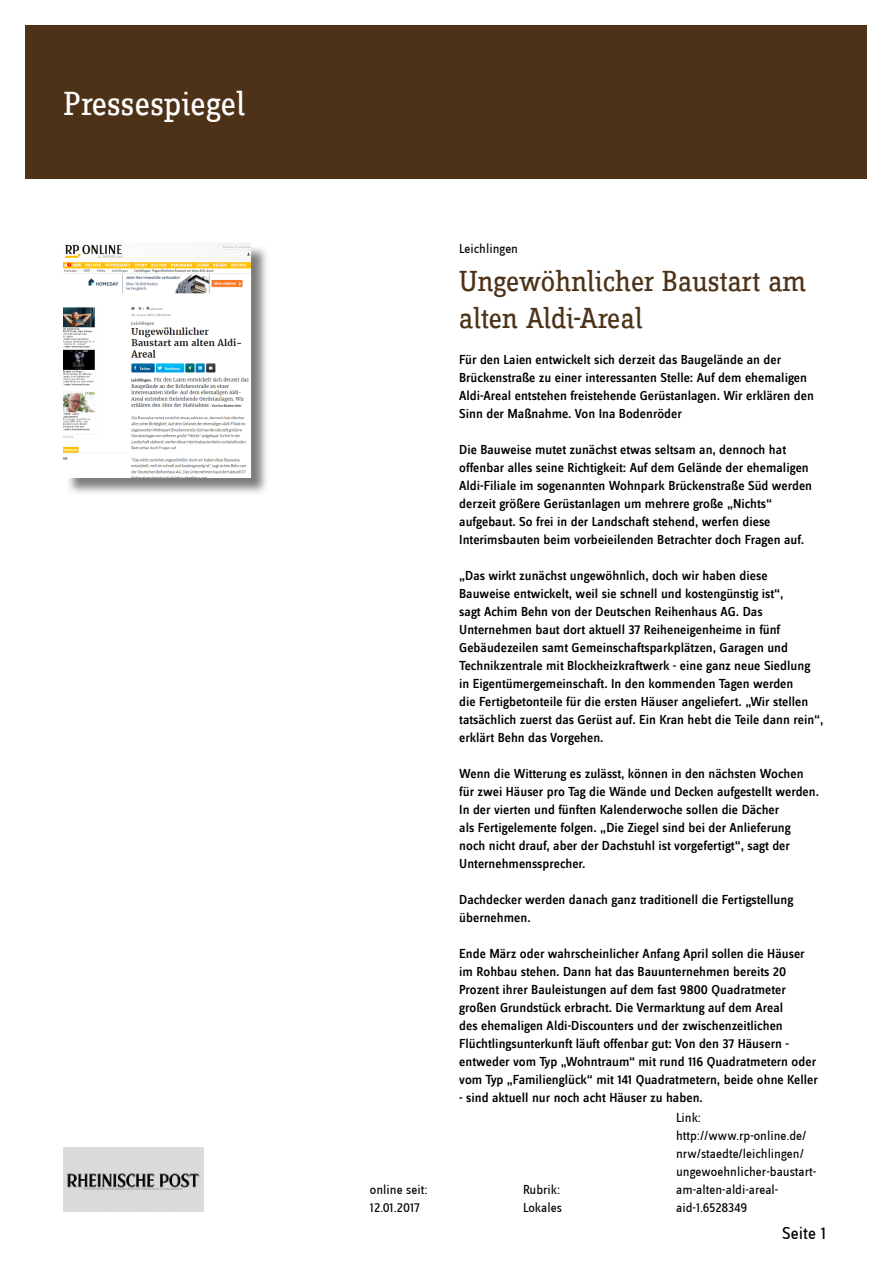
<style>
.page{position:relative;width:893px;height:1263px;background:#fff}
.page>*{position:absolute;margin:0;border:0;box-sizing:border-box;transform-origin:0 0}
.t1{font:34.5px "Zine Slab Dis";color:#fff}
.t2{font:30px/37.5px "Zine Slab Dis";letter-spacing:-.01em;color:#4e3218}
.t3{font:18px "Zine Sans Dis";color:#000}
.t4{font:500 13.5px/18px "Zine Sans Dis";color:#000}
.t5{font:13.5px/18px "Zine Sans Dis";color:#000}
</style>
<div class="page">
<div style="left:26px;top:26px;width:841px;height:153px;background:#4e3218"></div>
<img style="left:64px;top:1147px;width:140px;height:65px">
<img style="left:68px;top:247px;width:199px;height:246px">
<img style="left:64px;top:244px;width:187px;height:233px">
<h1 class="t1" style="left:64px;top:87px;width:183px">Pressespiegel</h1>
<p class="t5" style="left:459px;top:241px;width:60px">Leichlingen</p>
<h2 class="t2" style="left:459px;top:264px;width:348px">Ungewöhnlicher Baustart am alten Aldi-Areal</h2>
<p class="t4" style="left:459px;top:352px;width:356px">Für den Laien entwickelt sich derzeit das Baugelände an der Brückenstraße zu einer interessanten Stelle: Auf dem ehemaligen Aldi-Areal entstehen freistehende Gerüstanlagen. Wir erklären den Sinn der Maßnahme. Von Ina Bodenröder</p>
<p class="t4" style="left:459px;top:442px;width:354px">Die Bauweise mutet zunächst etwas seltsam an, dennoch hat offenbar alles seine Richtigkeit: Auf dem Gelände der ehemaligen Aldi-Filiale im sogenannten Wohnpark Brückenstraße Süd werden derzeit größere Gerüstanlagen um mehrere große „Nichts“ aufgebaut. So frei in der Landschaft stehend, werfen diese Interimsbauten beim vorbeieilenden Betrachter doch Fragen auf.</p>
<p class="t4" style="left:459px;top:568px;width:366px">„Das wirkt zunächst ungewöhnlich, doch wir haben diese<br>Bauweise entwickelt, weil sie schnell und kostengünstig ist“,<br>sagt Achim Behn von der Deutschen Reihenhaus AG. Das Unternehmen baut dort aktuell 37 Reiheneigenheime in fünf Gebäudezeilen samt Gemeinschaftsparkplätzen, Garagen und Technikzentrale mit Blockheizkraftwerk - eine ganz neue Siedlung in Eigentümergemeinschaft. In den kommenden Tagen werden<br>die Fertigbetonteile für die ersten Häuser angeliefert. „Wir stellen tatsächlich zuerst das Gerüst auf. Ein Kran hebt die Teile dann rein“, erklärt Behn das Vorgehen.</p>
<p class="t4" style="left:459px;top:765px;width:361px">Wenn die Witterung es zulässt, können in den nächsten Wochen für zwei Häuser pro Tag die Wände und Decken aufgestellt werden.<br>In der vierten und fünften Kalenderwoche sollen die Dächer<br>als Fertigelemente folgen. „Die Ziegel sind bei der Anlieferung noch nicht drauf, aber der Dachstuhl ist vorgefertigt“, sagt der Unternehmenssprecher.</p>
<p class="t4" style="left:459px;top:891px;width:336px">Dachdecker werden danach ganz traditionell die Fertigstellung übernehmen.</p>
<p class="t4" style="left:459px;top:945px;width:360px">Ende März oder wahrscheinlicher Anfang April sollen die Häuser im Rohbau stehen. Dann hat das Bauunternehmen bereits 20<br>Prozent ihrer Bauleistungen auf dem fast 9800 Quadratmeter großen Grundstück erbracht. Die Vermarktung auf dem Areal<br>des ehemaligen Aldi-Discounters und der zwischenzeitlichen Flüchtlingsunterkunft läuft offenbar gut: Von den 37 Häusern - entweder vom Typ „Wohntraum“ mit rund 116 Quadratmetern oder vom Typ „Familienglück“ mit 141 Quadratmetern, beide ohne Keller</p>
<p class="t4" style="left:459px;top:1089px;width:245px">- sind aktuell nur noch acht Häuser zu haben.</p>
<p class="t5" style="left:370px;top:1181px;width:59px">online seit:<br>12.01.2017</p>
<p class="t5" style="left:523px;top:1181px;width:41px">Rubrik:<br>Lokales</p>
<p class="t5" style="left:676px;top:1109px;width:142px">Link: http://www.rp-online.de/ nrw/staedte/leichlingen/ ungewoehnlicher-baustart&shy;am-alten-aldi-areal&shy;aid-1.6528349</p>
<h3 class="t3" style="left:782px;top:1225px;width:45px">Seite 1</h3>
</div>
